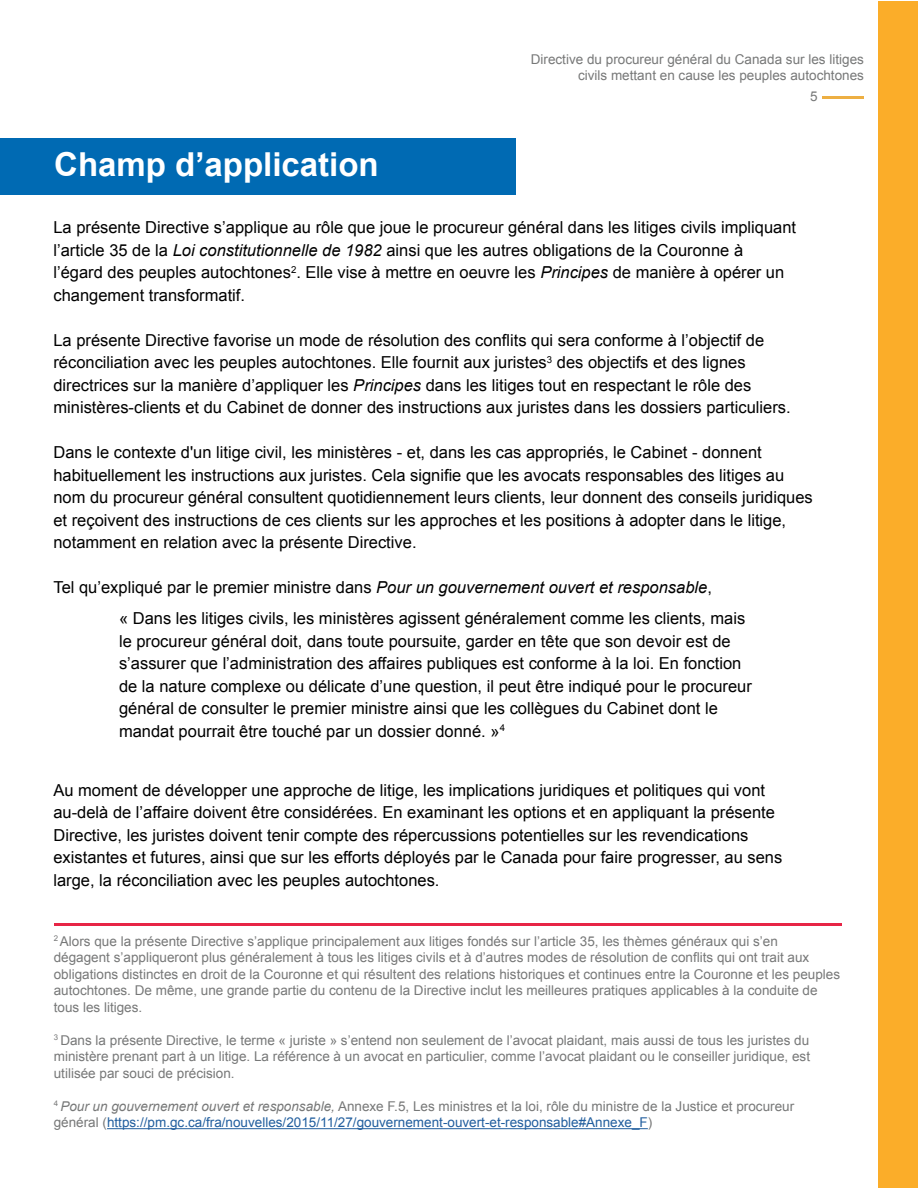
<style>
.page{position:relative;width:918px;height:1188px;background:#fff}
.page>*{position:absolute;margin:0;border:0;box-sizing:border-box;transform-origin:0 0}
.t1{font:700 33px "Arial";color:#fff}
.t2{font:16.5px/22.5px "Arial";color:#000}
.t3{font:13.5px/16.5px "Arial";color:#777878;text-align:right}
.t4{font:13.5px/16.5px "Arial";color:#215e9e}
.s1{font-style:italic}
.s2{font-style:italic;color:#777878}
.s3{color:#777878}
</style>
<div class="page">
<hr style="left:822px;top:97px;width:41px;height:2px;background:#edaf43">
<div style="left:0;top:138px;width:516px;height:56px;background:#006ab3"></div>
<div style="left:878px;top:1px;width:40px;height:1186px;background:#fbad29"></div>
<hr style="left:107px;top:1128px;width:541px;height:1px;background:#215e9e">
<hr style="left:54px;top:923px;width:788px;height:3px;background:#e72546">
<p class="t3" style="left:531px;top:51px;width:335px">Directive du procureur général du Canada sur les litiges civils mettant en cause les peuples autochtones</p>
<h1 class="t1" style="left:54px;top:143px;width:326px">Champ d’application</h1>
<p class="t3" style="left:810px;top:88px;width:9px">5</p>
<p class="t2" style="left:53px;top:216px;width:744px">La présente Directive s’applique au rôle que joue le procureur général dans les litiges civils impliquant l’article 35 de la <span class="s1">Loi constitutionnelle de 1982</span> ainsi que les autres obligations de la Couronne à l’égard des peuples autochtones<sup>2</sup>. Elle vise à mettre en oeuvre les <span class="s1">Principes</span> de manière à opérer un changement transformatif.</p>
<p class="t2" style="left:53px;top:329px;width:739px">La présente Directive favorise un mode de résolution des conflits qui sera conforme à l’objectif de réconciliation avec les peuples autochtones. Elle fournit aux juristes<sup>3</sup> des objectifs et des lignes directrices sur la manière d’appliquer les <span class="s1">Principes</span> dans les litiges tout en respectant le rôle des ministères-clients et du Cabinet de donner des instructions aux juristes dans les dossiers particuliers.</p>
<p class="t2" style="left:53px;top:441px;width:761px">Dans le contexte d'un litige civil, les ministères - et, dans les cas appropriés, le Cabinet - donnent habituellement les instructions aux juristes. Cela signifie que les avocats responsables des litiges au nom du procureur général consultent quotidiennement leurs clients, leur donnent des conseils juridiques et reçoivent des instructions de ces clients sur les approches et les positions à adopter dans le litige, notamment en relation avec la présente Directive.</p>
<p class="t2" style="left:53px;top:576px;width:660px">Tel qu’expliqué par le premier ministre dans <span class="s1">Pour un gouvernement ouvert et responsable</span>,</p>
<p class="t2" style="left:119px;top:607px;width:634px">« Dans les litiges civils, les ministères agissent généralement comme les clients, mais le procureur général doit, dans toute poursuite, garder en tête que son devoir est de s’assurer que l’administration des affaires publiques est conforme à la loi. En fonction de la nature complexe ou délicate d’une question, il peut être indiqué pour le procureur général de consulter le premier ministre ainsi que les collègues du Cabinet dont le mandat pourrait être touché par un dossier donné. »<sup>4</sup></p>
<p class="t2" style="left:53px;top:779px;width:730px">Au moment de développer une approche de litige, les implications juridiques et politiques qui vont au-delà de l’affaire doivent être considérées. En examinant les options et en appliquant la présente Directive, les juristes doivent tenir compte des répercussions potentielles sur les revendications existantes et futures, ainsi que sur les efforts déployés par le Canada pour faire progresser, au sens large, la réconciliation avec les peuples autochtones.</p>
<p class="t3" style="left:54px;top:933px;width:788px;text-align:left"><sup>2</sup> Alors que la présente Directive s’applique principalement aux litiges fondés sur l’article 35, les thèmes généraux qui s’en<br>dégagent s’appliqueront plus généralement à tous les litiges civils et à d’autres modes de résolution de conflits qui ont trait aux obligations distinctes en droit de la Couronne et qui résultent des relations historiques et continues entre la Couronne et les peuples autochtones. De même, une grande partie du contenu de la Directive inclut les meilleures pratiques applicables à la conduite de tous les litiges.</p>
<p class="t3" style="left:54px;top:1032px;width:758px;text-align:justify"><sup>3</sup> Dans la présente Directive, le terme « juriste » s’entend non seulement de l’avocat plaidant, mais aussi de tous les juristes du ministère prenant part à un litige. La référence à un avocat en particulier, comme l’avocat plaidant ou le conseiller juridique, est utilisée par souci de précision.</p>
<p class="t4" style="left:54px;top:1098px;width:742px"><sup>4</sup> <span class="s2">Pour un gouvernement ouvert et responsable,</span> <span class="s3">Annexe F.5, Les ministres et la loi, rôle du ministre de la Justice et procureur général (</span>https://pm.gc.ca/fra/nouvelles/2015/11/27/gouvernement-ouvert-et-responsable#Annexe_F<span class="s3">)</span></p>
</div>
